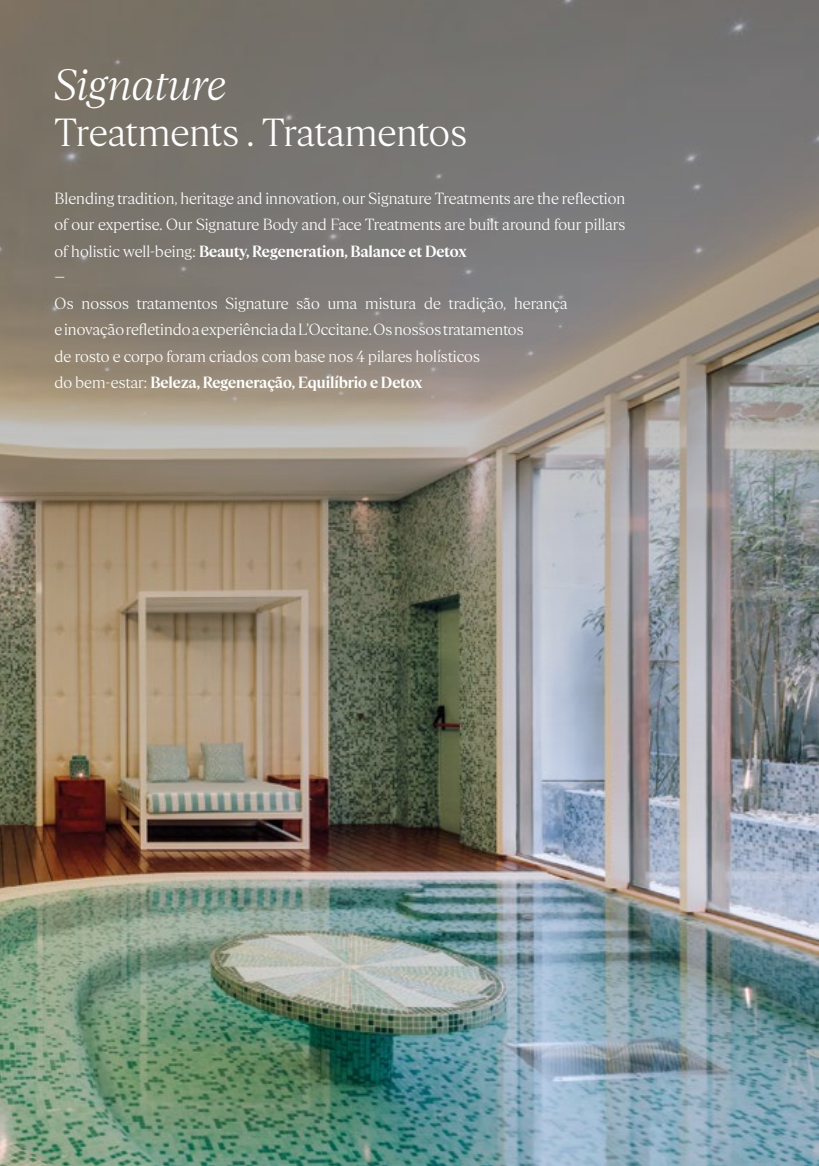
<style>
.page{position:relative;width:819px;height:1166px;background:#fff}
.page>*{position:absolute;margin:0;border:0;box-sizing:border-box;transform-origin:0 0}
.t1{font:italic 42.7px "L Occitane Serif";color:#fff}
.t2{font:38.15px "L Occitane Serif";letter-spacing:-.005em;color:#fff}
.t3{font:15.75px/26.2px "L Occitane Serif";color:#fff}
.s1{font-weight:700}
</style>
<div class="page">
<img style="left:0;top:0;width:819px;height:1166px">
<h1 class="t1" style="left:55px;top:59px;width:174px">Signature</h1>
<h2 class="t2" style="left:55px;top:109px;width:414px">Treatments . Tratamentos</h2>
<p class="t3" style="left:55px;top:185px;width:572px">Blending tradition, heritage and innovation, our Signature Treatments are the reflection of our expertise. Our Signature Body and Face Treatments are built around four pillars of holistic well-being: <span class="s1">Beauty, Regeneration, Balance et Detox<br></span>—<br>Os nossos tratamentos Signature são uma mistura de tradição, herança<br>e inovação refletindo a experiência da L’Occitane. Os nossos tratamentos<br>de rosto e corpo foram criados com base nos 4 pilares holísticos<br>do bem-estar: <span class="s1">Beleza, Regeneração, Equilíbrio e Detox</span></p>
</div>
